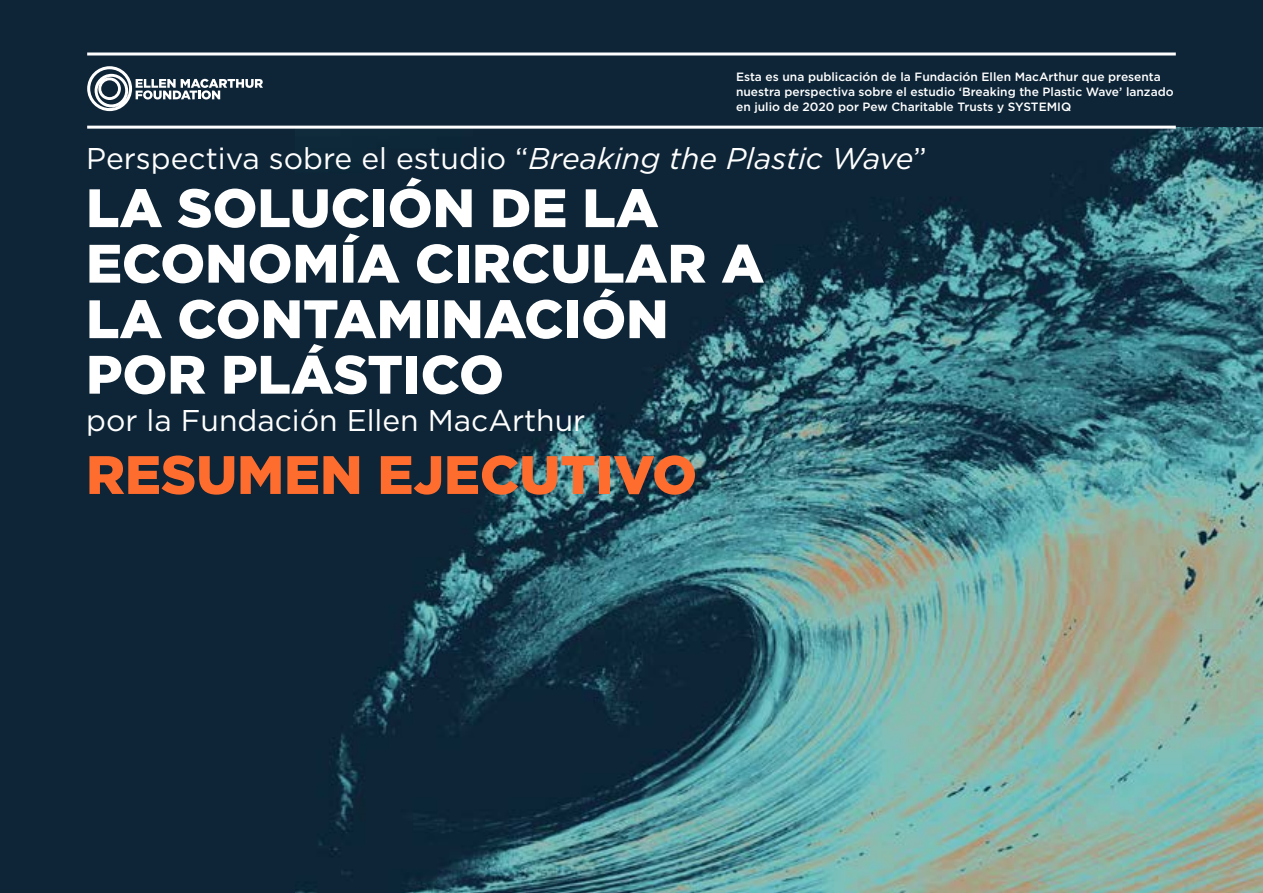
<style>
.page{position:relative;width:1263px;height:893px;background:#0d2537}
.page>*{position:absolute;margin:0;border:0;box-sizing:border-box;transform-origin:0 0}
.t1{font:900 54px/55.5px "Gotham";color:#fff}
.t2{font:900 54px "Gotham";color:#ff6d2e}
.t3{font:30px "Gotham";color:#fff}
.t4{font:500 12px/15px "Gotham";color:#fff}
.s1{font-style:italic}
</style>
<div class="page">
<img style="left:296px;top:128px;width:967px;height:765px">
<hr style="left:87px;top:53px;width:1089px;height:3px;background:#fff">
<hr style="left:87px;top:126px;width:1089px;height:3px;background:#fff">
<svg style="left:87px;top:66px;width:176px;height:45px"></svg>
<p class="t4" style="left:736px;top:69px;width:439px">Esta es una publicación de la Fundación Ellen MacArthur que presenta nuestra perspectiva sobre el estudio ‘Breaking the Plastic Wave’ lanzado en julio de 2020 por Pew Charitable Trusts y SYSTEMIQ</p>
<h2 class="t3" style="left:86px;top:139px;width:842px">Perspectiva sobre el estudio “<span class="s1">Breaking the Plastic Wave</span>”</h2>
<h1 class="t1" style="left:86px;top:180px;width:680px">LA SOLUCIÓN DE LA<br>ECONOMÍA CIRCULAR A<br>LA CONTAMINACIÓN<br>POR PLÁSTICO</h1>
<h2 class="t3" style="left:86px;top:401px;width:501px">por la Fundación Ellen MacArthur</h2>
<h1 class="t2" style="left:86px;top:438px;width:612px">RESUMEN EJECUTIVO</h1>
</div>
